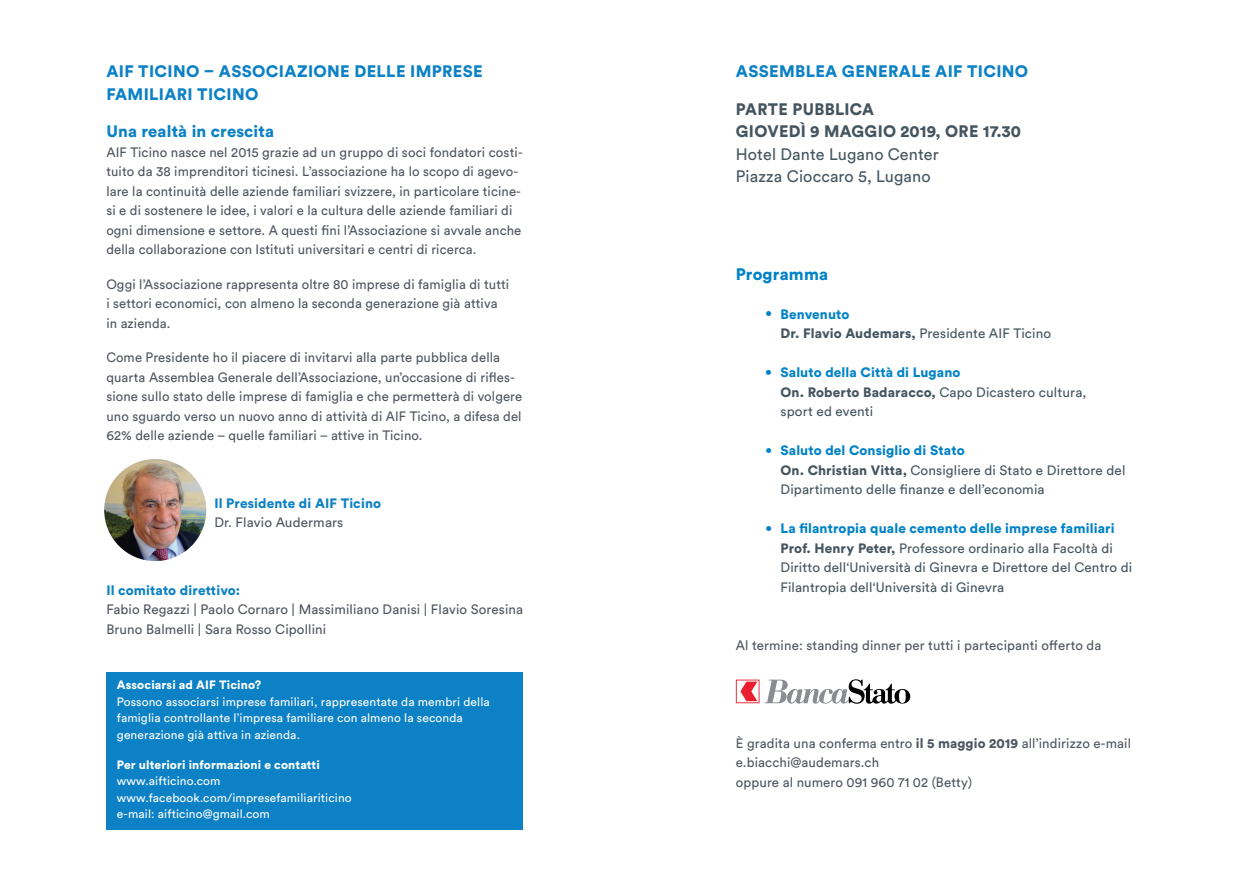
<style>
.page{position:relative;width:1259px;height:893px;background:#fff}
.page>*{position:absolute;margin:0;border:0;box-sizing:border-box;transform-origin:0 0}
.t1{font:900 16.5px/22.5px "Circular Std";letter-spacing:.02em;color:#0c81c5}
.t2{font:16.5px/22.5px "Circular Std";letter-spacing:.01em;color:#45555f}
.t3{font:900 16.5px/22.5px "Circular Std";letter-spacing:.02em;color:#45555f}
.t4{font:900 16.5px "Circular Std";letter-spacing:.01em;color:#0082c8}
.t5{font:13.5px/19.5px "Circular Std";letter-spacing:.01em;color:#505660}
.t6{font:13.5px/19.5px "Circular Std";letter-spacing:.01em;color:#45555f}
.t7{font:900 13.5px "Circular Std";letter-spacing:.01em;color:#0c81c5}
.t8{font:12px/16.5px "Circular Std";letter-spacing:.01em;color:#fff}
.t9{font:900 12px "Circular Std";letter-spacing:.01em;color:#fff}
.s1{font-size:12px;color:#0082c8}
.s2{font-weight:900;color:#0082c8}
.s3{font-weight:900}
.s4{font-weight:900;font-size:12px;color:#0082c8}
</style>
<div class="page">
<div style="left:106px;top:672px;width:417px;height:157px;background:#0c81c5"></div>
<img style="left:104px;top:459px;width:102px;height:102px;border-radius:51px">
<svg style="left:736px;top:679px;width:174px;height:25px"></svg>
<p class="t1" style="left:106px;top:60px;width:378px">AIF TICINO – ASSOCIAZIONE DELLE IMPRESE<br>FAMILIARI TICINO</p>
<p class="t1" style="left:106px;top:120px;width:169px">Una realtà in crescita</p>
<p class="t5" style="left:106px;top:142px;width:418px">AIF Ticino nasce nel 2015 grazie ad un gruppo di soci fondatori costi&shy;tuito da 38 imprenditori ticinesi. L’associazione ha lo scopo di agevo&shy;lare la continuità delle aziende familiari svizzere, in particolare ticine&shy;si e di sostenere le idee, i valori e la cultura delle aziende familiari di ogni dimensione e settore. A questi fini l’Associazione si avvale anche della collaborazione con Istituti universitari e centri di ricerca.</p>
<p class="t5" style="left:106px;top:274px;width:404px">Oggi l’Associazione rappresenta oltre 80 imprese di famiglia di tutti i settori economici, con almeno la seconda generazione già attiva in azienda.</p>
<p class="t5" style="left:106px;top:347px;width:417px">Come Presidente ho il piacere di invitarvi alla parte pubblica della quarta Assemblea Generale dell’Associazione, un’occasione di rifles&shy;sione sullo stato delle imprese di famiglia e che permetterà di volgere uno sguardo verso un nuovo anno di attività di AIF Ticino, a difesa del 62% delle aziende – quelle familiari – attive in Ticino.</p>
<p class="t7" style="left:214px;top:494px;width:168px">Il Presidente di AIF Ticino</p>
<p class="t5" style="left:214px;top:512px;width:130px">Dr. Flavio Audermars</p>
<p class="t7" style="left:106px;top:581px;width:135px">Il comitato direttivo:</p>
<p class="t5" style="left:106px;top:599px;width:418px">Fabio Regazzi | Paolo Cornaro | Massimiliano Danisi | Flavio Soresina<br>Bruno Balmelli | Sara Rosso Cipollini</p>
<p class="t9" style="left:117px;top:677px;width:146px">Associarsi ad AIF Ticino?</p>
<p class="t8" style="left:117px;top:693px;width:374px">Possono associarsi imprese familiari, rappresentate da membri della famiglia controllante l’impresa familiare con almeno la seconda generazione già attiva in azienda.</p>
<p class="t9" style="left:117px;top:756px;width:204px">Per ulteriori informazioni e contatti</p>
<p class="t8" style="left:117px;top:772px;width:236px">www.aifticino.com www.facebook.com/impresefamiliariticino e-mail: aifticino@gmail.com</p>
<p class="t1" style="left:736px;top:60px;width:294px">ASSEMBLEA GENERALE AIF TICINO</p>
<p class="t3" style="left:736px;top:97px;width:286px">PARTE PUBBLICA<br>GIOVEDÌ 9 MAGGIO 2019, ORE 17.30</p>
<p class="t2" style="left:736px;top:142px;width:204px">Hotel Dante Lugano Center<br>Piazza Cioccaro 5, Lugano</p>
<p class="t4" style="left:736px;top:263px;width:94px">Programma</p>
<p class="t6" style="left:780px;top:304px;width:272px;text-indent:-15px"><span class="s1">•</span> <span class="s2">Benvenuto<br></span><span class="s3">Dr. Flavio Audemars,</span> Presidente AIF Ticino</p>
<p class="t6" style="left:780px;top:362px;width:307px;text-indent:-15px"><span class="s4">•</span> <span class="s2">Saluto della Città di Lugano<br></span><span class="s3">On. Roberto Badaracco,</span> Capo Dicastero cultura, sport ed eventi</p>
<p class="t6" style="left:780px;top:440px;width:346px;text-indent:-15px"><span class="s1">•</span> <span class="s2">Saluto del Consiglio di Stato<br></span><span class="s3">On. Christian Vitta,</span> Consigliere di Stato e Direttore del<br>Dipartimento delle finanze e dell’economia</p>
<p class="t6" style="left:780px;top:518px;width:353px;text-indent:-15px"><span class="s1">•</span> <span class="s2">La filantropia quale cemento delle imprese familiari </span><span class="s3">Prof. Henry Peter,</span> Professore ordinario alla Facoltà di Diritto dell‘Università di Ginevra e Direttore del Centro di Filantropia dell‘Università di Ginevra</p>
<p class="t5" style="left:736px;top:635px;width:367px">Al termine: standing dinner per tutti i partecipanti offerto da</p>
<p class="t5" style="left:736px;top:733px;width:397px">È gradita una conferma entro <span class="s3">il 5 maggio 2019</span> all’indirizzo e-mail e.biacchi@audemars.ch<br>oppure al numero 091 960 71 02 (Betty)</p>
</div>
